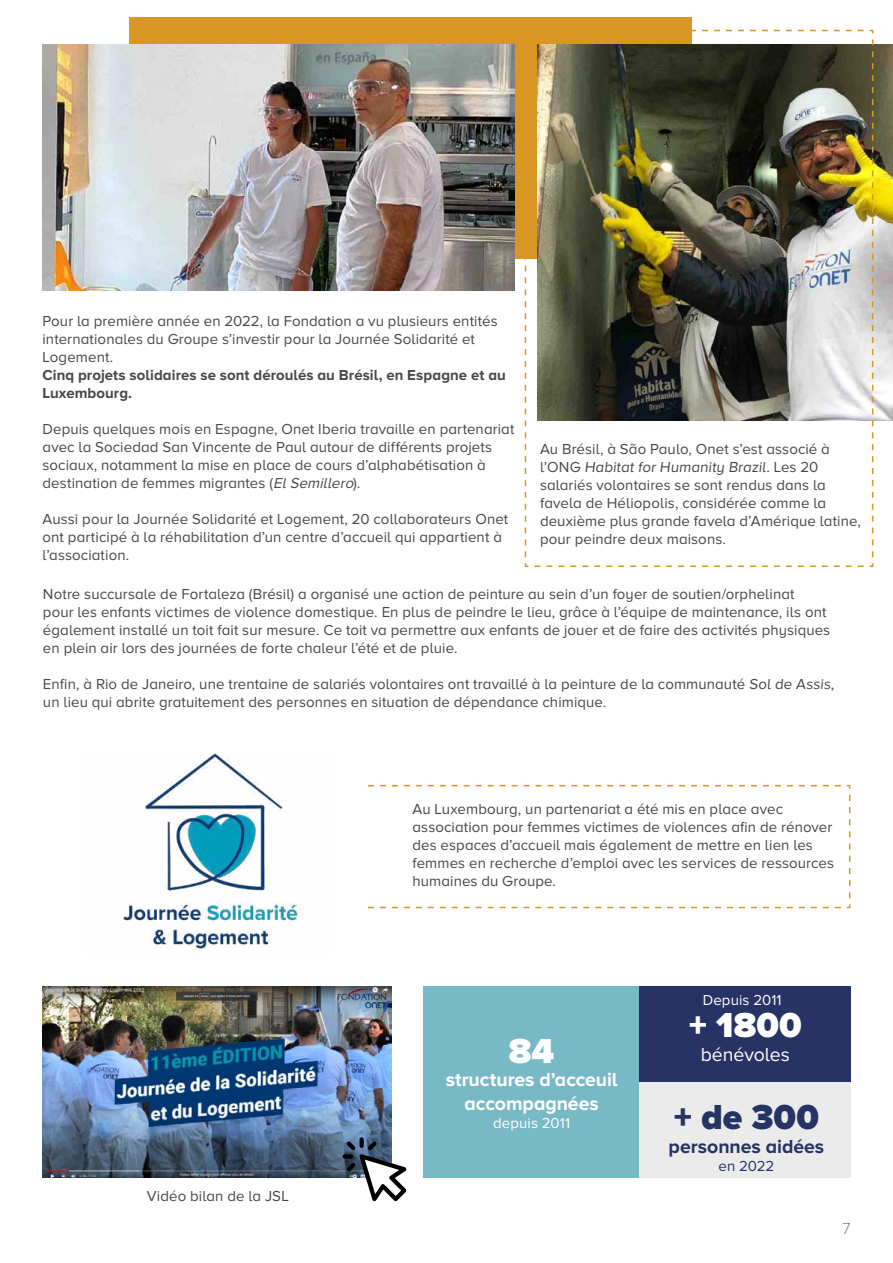
<style>
.page{position:relative;width:893px;height:1263px;background:#fff}
.page>*{position:absolute;margin:0;border:0;box-sizing:border-box;transform-origin:0 0}
.t1{font:900 36px "Proxima Nova A";color:#fff}
.t2{font:900 36px "Proxima Nova A";color:#273365}
.t3{font:700 19.5px/23.4px "Proxima Nova A";letter-spacing:-.005em;color:#fff;text-align:center}
.t4{font:700 19.5px "Proxima Nova A";color:#273365}
.t5{font:19.5px "Proxima Nova A";letter-spacing:-.005em;color:#fff}
.t6{font:100 16.5px "Proxima Nova T";color:#273365}
.t7{font:15px/18px "Proxima Nova A";letter-spacing:.005em;color:#484848}
.t8{font:700 15px/18px "Proxima Nova A";letter-spacing:.005em;color:#484848}
.t9{font:15px "Proxima Nova A";letter-spacing:.01em;color:#fff}
.t10{font:15px "Proxima Nova A";letter-spacing:-.01em;color:#273365}
.s1{font-style:italic}
</style>
<div class="page">
<div style="left:129px;top:17px;width:562px;height:241px;background:#d99623"></div>
<img style="left:874px;top:44px;width:19px;height:377px">
<img style="left:43px;top:44px;width:471px;height:246px">
<img style="left:43px;top:986px;width:349px;height:192px">
<div style="left:423px;top:986px;width:217px;height:192px;background:#78b9c6"></div>
<div style="left:640px;top:986px;width:211px;height:96px;background:#273365"></div>
<div style="left:640px;top:1082px;width:211px;height:96px;background:#ebebeb"></div>
<svg style="left:342px;top:1137px;width:64px;height:64px"></svg>
<img style="left:524px;top:29px;width:350px;height:538px">
<svg style="left:367px;top:784px;width:484px;height:125px"></svg>
<img style="left:122px;top:753px;width:179px;height:197px">
<p class="t7" style="left:43px;top:312px;width:457px">Pour la première année en 2022, la Fondation a vu plusieurs entités internationales du Groupe s’investir pour la Journée Solidarité et<br>Logement.</p>
<p class="t8" style="left:43px;top:366px;width:465px">Cinq projets solidaires se sont déroulés au Brésil, en Espagne et au<br>Luxembourg.</p>
<p class="t7" style="left:43px;top:420px;width:473px">Depuis quelques mois en Espagne, Onet Iberia travaille en partenariat avec la Sociedad San Vincente de Paul autour de différents projets sociaux, notamment la mise en place de cours d’alphabétisation à destination de femmes migrantes (<span class="s1">ElSemillero</span>).</p>
<p class="t7" style="left:43px;top:510px;width:467px">Aussi pour la Journée Solidarité et Logement, 20 collaborateurs Onet ont participé à la réhabilitation d’un centre d’accueil qui appartient à l’association.</p>
<p class="t7" style="left:43px;top:585px;width:789px">Notre succursale de Fortaleza (Brésil) a organisé une action de peinture au sein d’un foyer de soutien/orphelinat<br>pour les enfants victimes de violence domestique. En plus de peindre le lieu, grâce à l’équipe de maintenance, ils ont également installé un toit fait sur mesure. Ce toit va permettre aux enfants de jouer et de faire des activités physiques en plein air lors des journées de forte chaleur l’été et de pluie.</p>
<p class="t7" style="left:43px;top:675px;width:793px">Enfin, à Rio de Janeiro, une trentaine de salariés volontaires ont travaillé à la peinture de la communauté Sol de Assis, un lieu qui abrite gratuitement des personnes en situation de dépendance chimique.</p>
<p class="t7" style="left:540px;top:440px;width:322px">Au Brésil, à São Paulo, Onet s’est associé à l’ONG Habitat for Humanity Brazil. Les 20 salariés volontaires se sont rendus dans la favela de Héliopolis, considérée comme la deuxième plus grande favela d’Amérique latine, pour peindre deux maisons.</p>
<p class="t7" style="left:412px;top:800px;width:423px">Au Luxembourg, un partenariat a été mis en place avec association pour femmes victimes de violences afin de rénover des espaces d’accueil mais également de mettre en lien les femmes en recherche d’emploi avec les services de ressources humaines du Groupe.</p>
<p class="t7" style="left:147px;top:1186px;width:143px">Vidéo bilan de la JSL</p>
<h1 class="t1" style="left:509px;top:1036px;width:47px">84</h1>
<h2 class="t3" style="left:446px;top:1068px;width:174px">structures d’acceuil accompagnées</h2>
<p class="t9" style="left:493px;top:1114px;width:79px">depuis 2011</p>
<p class="t9" style="left:703px;top:991px;width:80px">Depuis 2011</p>
<h1 class="t1" style="left:689px;top:1010px;width:115px">+ 1800</h1>
<h2 class="t5" style="left:701px;top:1044px;width:91px">bénévoles</h2>
<h1 class="t2" style="left:674px;top:1102px;width:146px">+ de 300</h1>
<h2 class="t4" style="left:669px;top:1136px;width:157px">personnes aidées</h2>
<p class="t10" style="left:718px;top:1158px;width:57px">en 2022</p>
<p class="t6" style="left:842px;top:1221px;width:10px">7</p>
</div>
